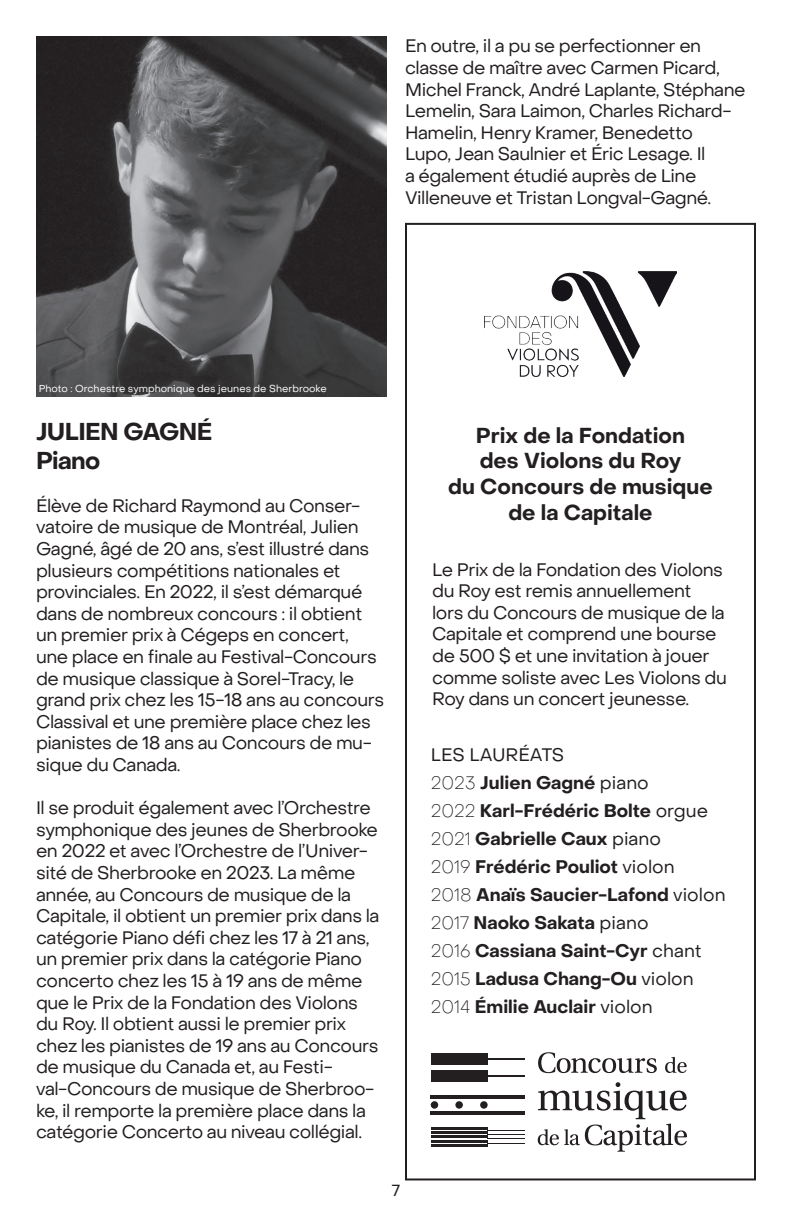
<style>
.page{position:relative;width:792px;height:1224px;background:#fff}
.page>*{position:absolute;margin:0;border:0;box-sizing:border-box;transform-origin:0 0}
.t1{font:700 24px/28.8px "PP Object Sans";letter-spacing:-.025em;color:#231f20}
.t2{font:700 21.4px/25.6px "PP Object Sans";color:#231f20;text-align:center}
.t3{font:18px/21.6px "PP Object Sans";letter-spacing:-.025em;color:#231f20}
.t4{font:700 18px/28px "PP Object Sans";color:#231f20}
.t5{font:16px "PP Object Sans";color:#231f20}
.t6{font:10px "PP Object Sans";color:#fff}
.s1{font-weight:400}
.s2{font-weight:100}
</style>
<div class="page">
<img style="left:36px;top:37px;width:351px;height:359px">
<div style="left:405px;top:223px;width:351px;height:957px;border:2px solid #231f20"></div>
<svg style="left:538px;top:1052px;width:119px;height:21px"></svg>
<svg style="left:665px;top:1057px;width:22px;height:16px"></svg>
<svg style="left:538px;top:1082px;width:149px;height:70px"></svg>
<div style="left:431px;top:1054px;width:57px;height:11px;background:#231f20"></div>
<div style="left:431px;top:1071px;width:57px;height:11px;background:#231f20"></div>
<hr style="left:488px;top:1059px;width:37px;height:1px;background:#231f20">
<hr style="left:488px;top:1076px;width:37px;height:1px;background:#231f20">
<div style="left:431px;top:1101px;width:7px;height:8px;background:#231f20;border-radius:50%"></div>
<div style="left:455px;top:1101px;width:8px;height:8px;background:#231f20;border-radius:50%"></div>
<div style="left:480px;top:1101px;width:8px;height:8px;background:#231f20;border-radius:50%"></div>
<hr style="left:431px;top:1095px;width:94px;height:3px;background:#231f20">
<hr style="left:431px;top:1112px;width:94px;height:3px;background:#231f20">
<hr style="left:431px;top:1135px;width:57px;height:3px;background:#231f20">
<hr style="left:431px;top:1131px;width:57px;height:3px;background:#231f20">
<hr style="left:431px;top:1127px;width:57px;height:3px;background:#231f20">
<hr style="left:431px;top:1140px;width:57px;height:3px;background:#231f20">
<hr style="left:431px;top:1144px;width:57px;height:3px;background:#231f20">
<hr style="left:487px;top:1134px;width:38px;height:1px;background:#231f20">
<hr style="left:487px;top:1139px;width:38px;height:1px;background:#231f20">
<hr style="left:487px;top:1143px;width:38px;height:1px;background:#231f20">
<hr style="left:487px;top:1130px;width:38px;height:1px;background:#231f20">
<img style="left:484px;top:271px;width:193px;height:106px">
<p class="t3" style="left:405px;top:35px;width:342px">En outre, il a pu se perfectionner en classe de maître avec Carmen Picard, Michel Franck, André Laplante, Stéphane Lemelin, Sara Laimon, Charles Richard-Hamelin, Henry Kramer, Benedetto<br>Lupo, Jean Saulnier et Éric Lesage. Il<br>a également étudié auprès de Line Villeneuve et Tristan Longval-Gagné.</p>
<p class="t6" style="left:39px;top:383px;width:289px">Photo : Orchestre symphonique des jeunes de Sherbrooke</p>
<h1 class="t1" style="left:36px;top:417px;width:178px">JULIEN GAGNÉ<br>Piano</h1>
<p class="t3" style="left:36px;top:495px;width:350px">Élève de Richard Raymond au Conser&shy;vatoire de musique de Montréal, Julien Gagné, âgé de 20 ans, s’est illustré dans plusieurs compétitions nationales et provinciales. En 2022, il s’est démarqué dans de nombreux concours : il obtient un premier prix à Cégeps en concert, une place en finale au Festival-Concours de musique classique à Sorel-Tracy, le grand prix chez les 15-18 ans au concours Classival et une première place chez les pianistes de 18 ans au Concours de mu&shy;sique du Canada.</p>
<p class="t3" style="left:36px;top:797px;width:345px">Il se produit également avec l’Orchestre symphonique des jeunes de Sherbrooke en 2022 et avec l’Orchestre de l’Univer&shy;sité de Sherbrooke en 2023. La même année, au Concours de musique de la Capitale, il obtient un premier prix dans la catégorie Piano défi chez les 17 à 21 ans, un premier prix dans la catégorie Piano concerto chez les 15 à 19 ans de même que le Prix de la Fondation des Violons du Roy. Il obtient aussi le premier prix chez les pianistes de 19 ans au Concours de musique du Canada et, au Festi&shy;val-Concours de musique de Sherbroo&shy;ke, il remporte la première place dans la catégorie Concerto au niveau collégial.</p>
<p class="t5" style="left:392px;top:1180px;width:10px">7</p>
<p class="t2" style="left:448px;top:423px;width:266px">Prix de la Fondation<br>des Violons du Roy<br>du Concours de musique de la Capitale</p>
<p class="t3" style="left:432px;top:559px;width:296px">Le Prix de la Fondation des Violons du Roy est remis annuellement lors du Concours de musique de la<br>Capitale et comprend une bourse de 500 $ et une invitation à jouer comme soliste avec Les Violons du<br>Roy dans un concert jeunesse.</p>
<p class="t4" style="left:431px;top:741px;width:296px"><span class="s1">LES LAURÉATS<br></span><span class="s2">2023</span> Julien Gagné <span class="s1">piano<br></span><span class="s2">2022</span> Karl-Frédéric Bolte <span class="s1">orgue<br></span><span class="s2">2021</span> Gabrielle Caux <span class="s1">piano<br></span><span class="s2">2019</span> Frédéric Pouliot <span class="s1">violon<br></span><span class="s2">2018</span> Anaïs Saucier-Lafond <span class="s1">violon<br></span><span class="s2">2017</span> Naoko Sakata <span class="s1">piano<br></span><span class="s2">2016</span> Cassiana Saint-Cyr <span class="s1">chant<br></span><span class="s2">2015</span> Ladusa Chang-Ou <span class="s1">violon<br></span><span class="s2">2014</span> Émilie Auclair <span class="s1">violon</span></p>
</div>
